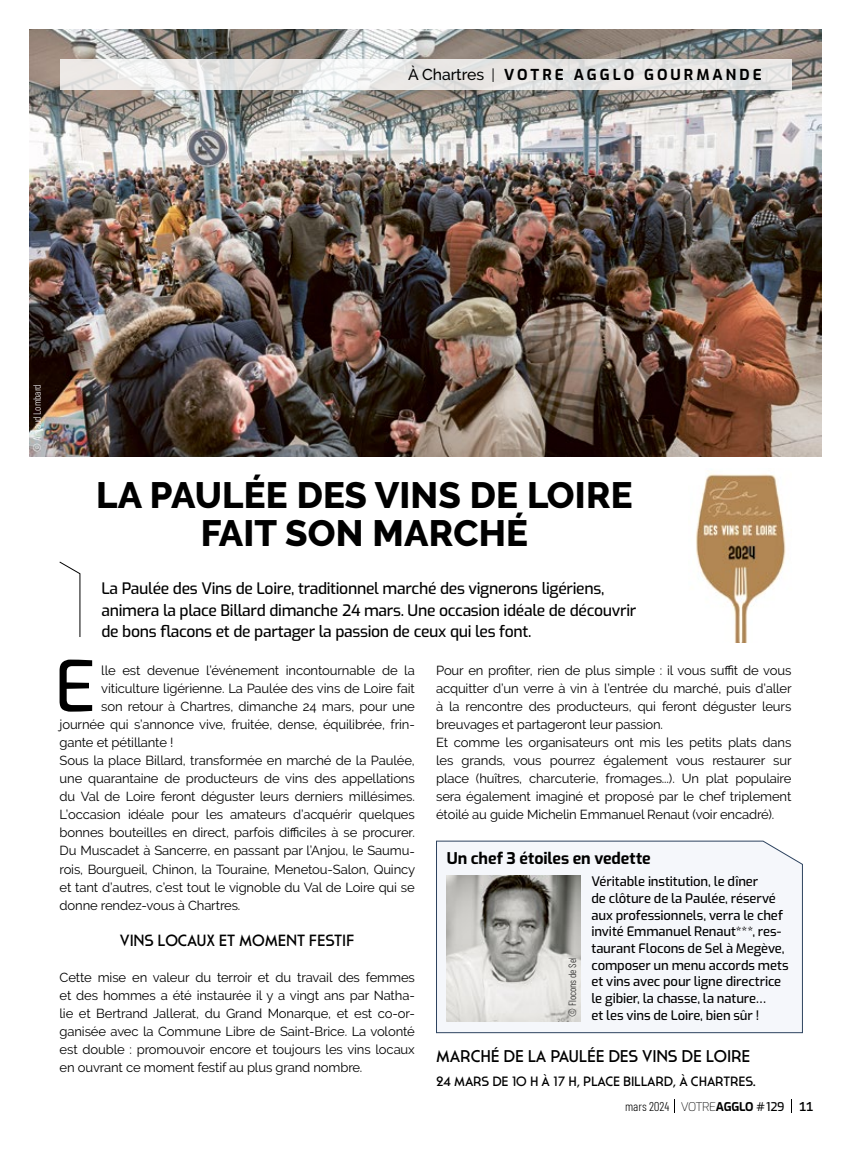
<style>
.page{position:relative;width:851px;height:1149px;background:#fff}
.page>*{position:absolute;margin:0;border:0;box-sizing:border-box;transform-origin:0 0}
.t1{font:500 70.2px "Exo";color:#000}
.t2{font:800 36.45px/38px "Raleway";letter-spacing:.005em;color:#000;text-align:center}
.t3{font:16.95px "Cassannet Plus";letter-spacing:-.01em;color:#000}
.t4{font:16.2px "Cassannet Plus";letter-spacing:-.01em;color:#000}
.t5{font:700 16.05px "Exo";letter-spacing:-.01em;color:#000}
.t6{font:500 15.75px/21.8px "Exo";letter-spacing:-.02em;color:#000}
.t7{font:700 15px "Exo";letter-spacing:.2em;color:#000}
.t8{font:13.5px "Cassannet Plus";letter-spacing:-.01em;color:#000}
.t9{font:13.05px/18px "Raleway";letter-spacing:-.01em;color:#000;text-align:justify}
.t10{font:500 13.05px/16.6px "Exo";letter-spacing:-.01em;color:#000}
.t11{font:300 12.75px "Barlow Condensed";color:#000}
.t12{font:300 10.5px "Barlow Condensed";letter-spacing:-.01em;color:#fff}
.t13{font:300 10.5px "Barlow Condensed";letter-spacing:-.01em;color:#000}
.s1{font-family:"Raleway";font-weight:500;font-size:15.75px}
.s2{font-family:"Raleway";font-weight:400}
.s3{font-family:"Exo";font-weight:200;font-size:12px}
.s4{font-family:"Exo";font-weight:700;font-size:12px}
.s5{font-family:"Exo";font-weight:500;font-size:12px}
</style>
<div class="page">
<svg style="left:674px;top:1099px;width:1px;height:13px"></svg>
<img style="left:695px;top:473px;width:91px;height:169px">
<img style="left:30px;top:30px;width:791px;height:426px">
<svg style="left:59px;top:561px;width:21px;height:76px"></svg>
<div style="left:436px;top:840px;width:367px;height:193px;background:#f5f7fb"></div>
<img style="left:446px;top:874px;width:134px;height:146px">
<svg style="left:60px;top:60px;width:731px;height:30px;fill:#e8e6e5"></svg>
<p class="t7" style="left:408px;top:64px;width:355px"><span class="s1">À Chartres</span> <span class="s2">|</span> VOTRE AGGLO GOURMANDE</p>
<p class="t12" style="left:31px;top:451px;width:69px;rotate:-90deg">© Arnaud Lombard</p>
<h2 class="t2" style="left:96px;top:476px;width:538px">LA PAULÉE DES VINS DE LOIRE<br>FAIT SON MARCHÉ</h2>
<p class="t6" style="left:101px;top:576px;width:536px">La Paulée des Vins de Loire, traditionnel marché des vignerons ligériens, animera la place Billard dimanche 24 mars. Une occasion idéale de découvrir de bons flacons et de partager la passion de ceux qui les font.</p>
<h1 class="t1" style="left:54px;top:633px;width:43px">E</h1>
<p class="t9" style="left:101px;top:661px;width:315px">lle est devenue l’événement incontournable de la</p>
<p class="t9" style="left:101px;top:679px;width:315px">viticulture ligérienne. La Paulée des vins de Loire fait</p>
<p class="t9" style="left:101px;top:697px;width:315px">son retour à Chartres, dimanche 24 mars, pour une</p>
<p class="t9" style="left:60px;top:715px;width:357px">journée qui s’annonce vive, fruitée, dense, équilibrée, frin-</p>
<p class="t9" style="left:60px;top:733px;width:115px">gante et pétillante !</p>
<p class="t9" style="left:60px;top:751px;width:356px">Sous la place Billard, transformée en marché de la Paulée,</p>
<p class="t9" style="left:60px;top:769px;width:357px">une quarantaine de producteurs de vins des appellations</p>
<p class="t9" style="left:60px;top:787px;width:357px">du Val de Loire feront déguster leurs derniers millésimes.</p>
<p class="t9" style="left:60px;top:805px;width:357px">L’occasion idéale pour les amateurs d’acquérir quelques</p>
<p class="t9" style="left:60px;top:823px;width:357px">bonnes bouteilles en direct, parfois difficiles à se procurer.</p>
<p class="t9" style="left:60px;top:841px;width:357px">Du Muscadet à Sancerre, en passant par l’Anjou, le Saumu-</p>
<p class="t9" style="left:60px;top:859px;width:357px">rois, Bourgueil, Chinon, la Touraine, Menetou-Salon, Quincy</p>
<p class="t9" style="left:60px;top:877px;width:357px">et tant d’autres, c’est tout le vignoble du Val de Loire qui se</p>
<p class="t9" style="left:60px;top:895px;width:182px">donne rendez-vous à Chartres.</p>
<p class="t4" style="left:120px;top:929px;width:236px">VINS LOCAUX ET MOMENT FESTIF</p>
<p class="t9" style="left:60px;top:967px;width:357px">Cette mise en valeur du terroir et du travail des femmes et des hommes a été instaurée il y a vingt ans par Natha&shy;lie et Bertrand Jallerat, du Grand Monarque, et est co-or&shy;ganisée avec la Commune Libre de Saint-Brice. La volonté est double : promouvoir encore et toujours les vins locaux en ouvrant ce moment festif au plus grand nombre.</p>
<p class="t9" style="left:436px;top:661px;width:357px;text-align:left">Pour en profiter, rien de plus simple : il vous suffit de vous acquitter d’un verre à vin à l’entrée du marché, puis d’aller à la rencontre des producteurs, qui feront déguster leurs breuvages et partageront leur passion.<br>Et comme les organisateurs ont mis les petits plats dans les grands, vous pourrez également vous restaurer sur place (huîtres, charcuterie, fromages...). Un plat populaire sera également imaginé et proposé par le chef triplement étoilé au guide Michelin Emmanuel Renaut (voir encadré).</p>
<p class="t5" style="left:446px;top:845px;width:205px">Un chef 3 étoiles en vedette</p>
<p class="t10" style="left:591px;top:872px;width:198px">Véritable institution, le dîner<br>de clôture de la Paulée, réservé aux professionnels, verra le chef invité Emmanuel Renaut***, res&shy;taurant Flocons de Sel à Megève, composer un menu accords mets et vins avec pour ligne directrice le gibier, la chasse, la nature…<br>et les vins de Loire, bien sûr !</p>
<p class="t13" style="left:565px;top:1016px;width:61px;rotate:-90deg">© Flocons de Sel</p>
<p class="t3" style="left:436px;top:1045px;width:315px">MARCHÉ DE LA PAULÉE DES VINS DE LOIRE</p>
<p class="t8" style="left:436px;top:1072px;width:321px">24 MARS DE 10 H À 17 H, PLACE BILLARD, À CHARTRES.</p>
<p class="t11" style="left:625px;top:1098px;width:190px">mars 2024 <span class="s3">VOTRE</span><span class="s4">AGGLO</span> <span class="s5"># 129</span> <span class="s1">11</span></p>
</div>
